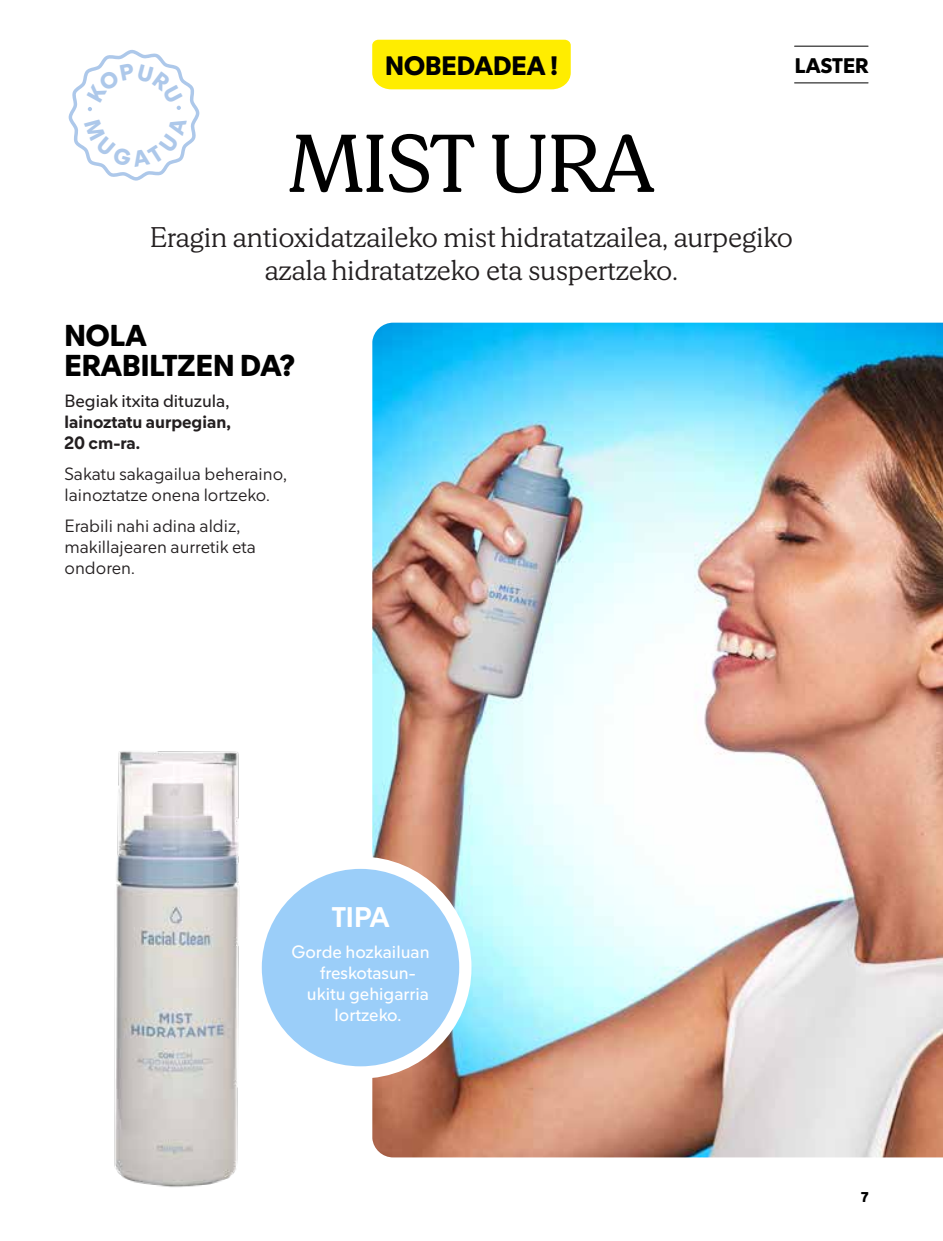
<style>
.page{position:relative;width:943px;height:1241px;background:#fff}
.page>*{position:absolute;margin:0;border:0;box-sizing:border-box;transform-origin:0 0}
.t1{font:80.5px "Mercadona Serif";color:#000}
.t2{font:800 29.75px/29.8px "Mercadona Sans";color:#000}
.t3{font:300 28px/33.2px "Mercadona Serif";color:#231f20;text-align:center}
.t4{font:700 28px "Mercadona Sans";color:#fff}
.t5{font:800 26.25px "Mercadona Sans";letter-spacing:-.005em;color:#000}
.t6{font:800 20.82px "Mercadona Sans";color:#000}
.t7{font:300 17.5px/21px "Mercadona Sans";color:#231f20}
.t8{font:17.5px "Mercadona Sans";color:#fff}
.t9{font:700 17.5px/21px "Mercadona Sans";color:#231f20}
.t10{font:17.5px "Mercadona Sans";color:#231f20}
.t11{font:800 14px "Mercadona Sans";color:#000}
</style>
<div class="page">
<img style="left:372px;top:322px;width:571px;height:835px">
<img style="left:114px;top:751px;width:126px;height:436px">
<div style="left:256px;top:862px;width:209px;height:210px;background:#9bcef9;border-radius:50%"></div>
<div style="left:249px;top:856px;width:222px;height:222px;border:12px solid #fff;border-radius:50%"></div>
<div style="left:372px;top:40px;width:198px;height:49px;background:#ffed00"></div>
<hr style="left:794px;top:46px;width:74px;height:1px;background:#000">
<hr style="left:794px;top:82px;width:74px;height:1px;background:#000">
<svg style="left:68px;top:49px;width:132px;height:132px"></svg>
<h3 class="t5" style="left:385px;top:46px;width:174px">NOBEDADEA !</h3>
<p class="t6" style="left:795px;top:50px;width:75px">LASTER</p>
<h1 class="t1" style="left:289px;top:105px;width:367px">MIST URA</h1>
<h3 class="t3" style="left:150px;top:219px;width:644px">Eragin antioxidatzaileko mist hidratatzailea, aurpegiko azala hidratatzeko eta suspertzeko.</h3>
<h2 class="t2" style="left:64px;top:319px;width:232px">NOLA<br>ERABILTZEN DA?</h2>
<p class="t10" style="left:64px;top:388px;width:166px">Begiak itxita dituzula,</p>
<p class="t9" style="left:64px;top:410px;width:168px">lainoztatu aurpegian,<br>20 cm-ra.</p>
<p class="t7" style="left:64px;top:462px;width:224px">Sakatu sakagailua beheraino, lainoztatze onena lortzeko.</p>
<p class="t7" style="left:64px;top:514px;width:193px">Erabili nahi adina aldiz, makillajearen aurretik eta ondoren.</p>
<h3 class="t4" style="left:332px;top:896px;width:59px">TIPA</h3>
<p class="t8" style="left:291px;top:938px;width:140px">Gorde hozkailuan</p>
<p class="t8" style="left:320px;top:959px;width:97px">freskotasun-</p>
<p class="t8" style="left:307px;top:980px;width:123px">ukitu gehigarria</p>
<p class="t8" style="left:334px;top:1001px;width:68px">lortzeko.</p>
<p class="t11" style="left:861px;top:1186px;width:9px">7</p>
</div>
